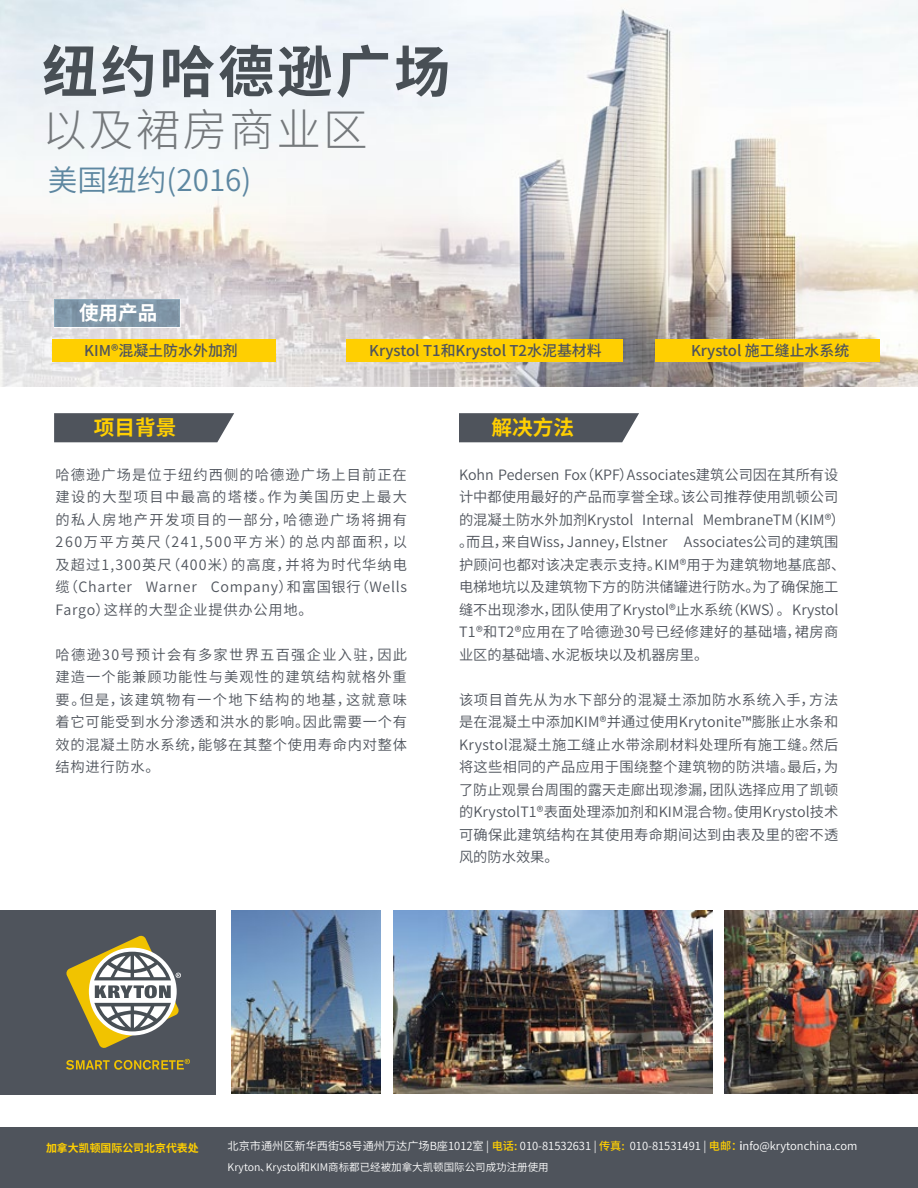
<style>
.page{position:relative;width:918px;height:1188px;background:#fff}
.page>*{position:absolute;margin:0;border:0;box-sizing:border-box;transform-origin:0 0}
.t1{font:700 55.95px "Source Han Sans CN";letter-spacing:.05em;color:#484f55}
.t2{font:300 44.7px "Source Han Sans CN";letter-spacing:.05em;color:#75797c}
.t3{font:29.7px "Source Han Sans CN";color:#5d87a1}
.t4{font:700 20.7px "Source Han Sans CN";color:#ffcf01}
.t5{font:700 19.65px "Source Han Sans CN";color:#fff}
.t6{font:500 15px "Source Han Sans CN";color:#4f545c}
.t7{font:14.25px/22.5px "Source Han Sans CN";letter-spacing:.005em;color:#4f545c;text-align:justify}
.t8{font:11.1px "Source Han Sans CN";color:#fff}
.t9{font:700 10.95px "Source Han Sans CN";color:#ffcf01}
.t10{font:10.5px "Source Han Sans CN";color:#fff}
.s1{font-weight:500;color:#ffcf01}
.s2{font-weight:500}
</style>
<div class="page">
<img style="left:0;top:0;width:918px;height:387px">
<svg style="left:54px;top:413px;width:180px;height:29px;background:#585c64"></svg>
<svg style="left:459px;top:413px;width:180px;height:29px;background:#585c64"></svg>
<div style="left:0;top:1128px;width:918px;height:60px;background:#4f545c"></div>
<img style="left:231px;top:911px;width:149px;height:183px">
<img style="left:394px;top:911px;width:319px;height:183px">
<img style="left:725px;top:911px;width:193px;height:183px">
<div style="left:52px;top:340px;width:223px;height:22px;background:#ffcf01"></div>
<div style="left:346px;top:340px;width:277px;height:22px;background:#ffcf01"></div>
<div style="left:656px;top:340px;width:224px;height:22px;background:#ffcf01"></div>
<div style="left:54px;top:299px;width:127px;height:29px;border:1px solid #fff"></div>
<div style="left:54px;top:300px;width:126px;height:27px;background:#8097a8"></div>
<div style="left:0;top:911px;width:215px;height:184px;background:#4f545c"></div>
<svg style="left:66px;top:936px;width:115px;height:112px"></svg>
<svg style="left:66px;top:1059px;width:124px;height:11px"></svg>
<h1 class="t1" style="left:42px;top:40px;width:409px">纽约哈德逊广场</h1>
<h2 class="t2" style="left:42px;top:104px;width:327px">以及裙房商业区</h2>
<h3 class="t3" style="left:48px;top:163px;width:205px">美国纽约(2016)</h3>
<h3 class="t5" style="left:79px;top:302px;width:80px">使用产品</h3>
<p class="t6" style="left:84px;top:342px;width:155px">KIM®混凝土防水外加剂</p>
<p class="t6" style="left:369px;top:342px;width:234px">Krystol T1和Krystol T2水泥基材料</p>
<p class="t6" style="left:691px;top:342px;width:160px">Krystol 施工缝止水系统</p>
<h3 class="t4" style="left:94px;top:416px;width:84px">项目背景</h3>
<p class="t7" style="left:56px;top:463px;width:353px">哈德逊广场是位于纽约西侧的哈德逊广场上目前正在建设的大型项目中最高的塔楼。作为美国历史上最大的私人房地产开发项目的一部分，哈德逊广场将拥有260万平方英尺（241,500平方米）的总内部面积，以及超过1,300英尺（400米）的高度，并将为时代华纳电缆（Charter Warner Company）和富国银行（Wells Fargo）这样的大型企业提供办公用地。</p>
<p class="t7" style="left:56px;top:643px;width:353px">哈德逊30号预计会有多家世界五百强企业入驻，因此建造一个能兼顾功能性与美观性的建筑结构就格外重要。但是，该建筑物有一个地下结构的地基，这就意味着它可能受到水分渗透和洪水的影响。因此需要一个有效的混凝土防水系统，能够在其整个使用寿命内对整体结构进行防水。</p>
<h3 class="t4" style="left:492px;top:416px;width:84px">解决方法</h3>
<p class="t7" style="left:459px;top:463px;width:388px;text-align:left">Kohn Pedersen Fox（KPF）Associates建筑公司因在其所有设计中都使用最好的产品而享誉全球。该公司推荐使用凯顿公司的混凝土防水外加剂Krystol Internal MembraneTM（KIM®）。而且，来自Wiss，Janney，Elstner Associates公司的建筑围护顾问也都对该决定表示支持。KIM®用于为建筑物地基底部、电梯地坑以及建筑物下方的防洪储罐进行防水。为了确保施工缝不出现渗水，团队使用了Krystol®止水系统（KWS）。 Krystol T1®和T2®应用在了哈德逊30号已经修建好的基础墙，裙房商业区的基础墙、水泥板块以及机器房里。</p>
<p class="t7" style="left:459px;top:688px;width:381px">该项目首先从为水下部分的混凝土添加防水系统入手，方法是在混凝土中添加KIM®并通过使用Krytonite™膨胀止水条和Krystol混凝土施工缝止水带涂刷材料处理所有施工缝。然后将这些相同的产品应用于围绕整个建筑物的防洪墙。最后，为了防止观景台周围的露天走廊出现渗漏，团队选择应用了凯顿的KrystolT1®表面处理添加剂和KIM混合物。使用Krystol技术可确保此建筑结构在其使用寿命期间达到由表及里的密不透风的防水效果。</p>
<p class="t9" style="left:46px;top:1141px;width:154px">加拿大凯顿国际公司北京代表处</p>
<p class="t8" style="left:228px;top:1140px;width:631px">北京市通州区新华西街58号通州万达广场B座1012室 | <span class="s1">电话:</span> 010-81532631 | <span class="s1">传真:</span> 010-81531491 | <span class="s1">电邮：</span><span class="s2">i</span>nfo@krytonchina.com</p>
<p class="t10" style="left:228px;top:1161px;width:323px">Kryton、Krystol和KIM商标都已经被加拿大凯顿国际公司成功注册使用</p>
</div>
